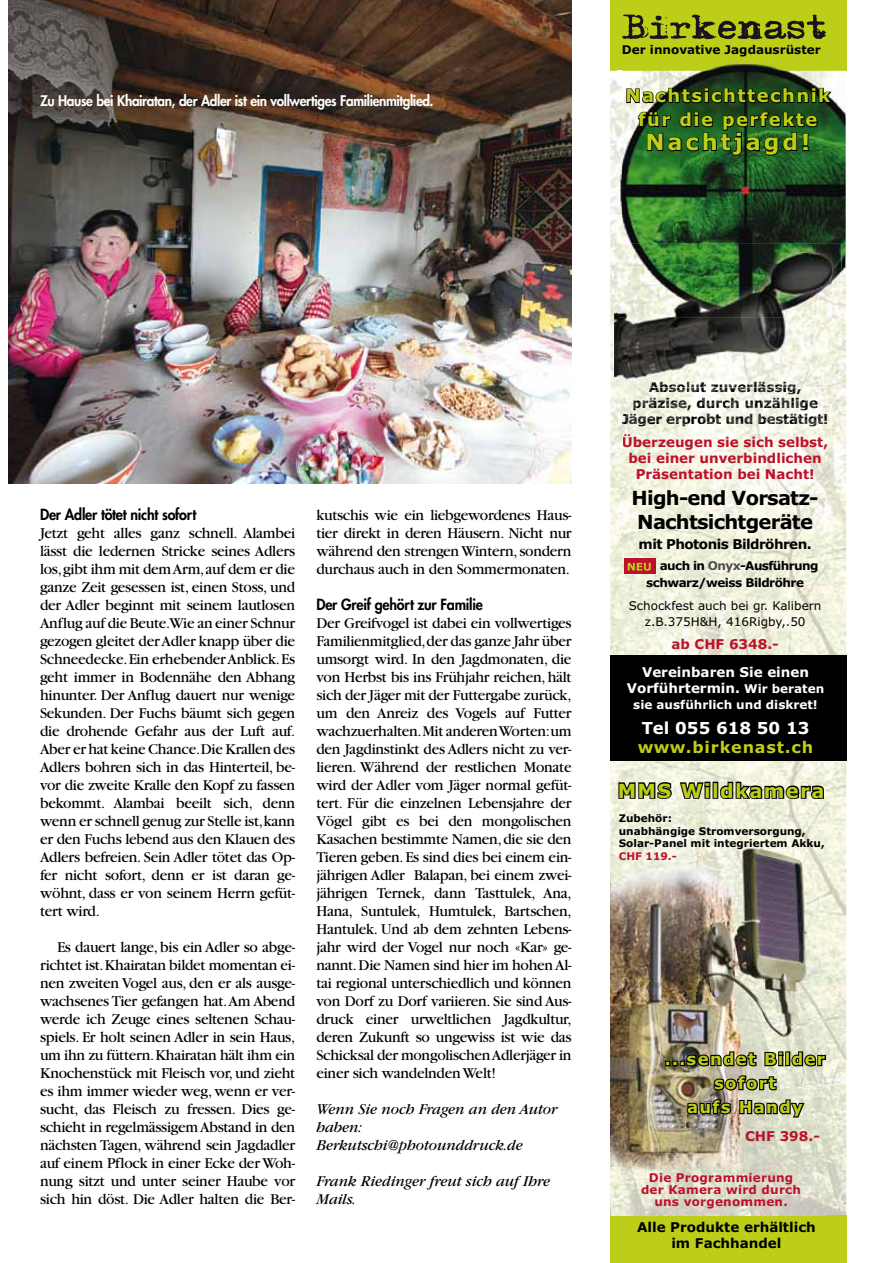
<style>
.page{position:relative;width:893px;height:1263px;background:#fff}
.page>*{position:absolute;margin:0;border:0;box-sizing:border-box;transform-origin:0 0}
.t1{font:22.5px "Verdana Bold+T42+LFZUXS";letter-spacing:.13em;color:#bdce18}
.t2{font:19.5px/23.4px "Verdana Bold+T42+LFZUXS";letter-spacing:-.04em;color:#000}
.t3{font:19.5px "Verdana Bold+T42+LFZUXS";letter-spacing:.07em;color:#bdce18}
.t4{font:18px/24px "Verdana Bold+T42+LFZUXS";letter-spacing:.08em;color:#bdce18;text-align:center}
.t5{font:16.5px/24px "Verdana Bold+T42+LFZUXS";letter-spacing:.08em;color:#bdce18;text-align:center}
.t6{font:16.5px "Verdana Bold+T42+LFZUXS";color:#fff}
.t7{font:16.05px "Verdana Bold+T42+LFZUXS";letter-spacing:.05em;color:#bdce18}
.t8{font:15.75px/18px "Garamond";letter-spacing:-.015em;color:#000;text-align:justify}
.t9{font:italic 15.75px/18px "Garamond";letter-spacing:-.005em;color:#000}
.t10{font:800 15px "Futura";letter-spacing:-.015em;color:#000;scale:.95 1}
.t11{font:800 14.25px "Futura";letter-spacing:-.03em;color:#fff;scale:.95 1}
.t12{font:13.5px/16px "Verdana Bold+T42+LFZUXS";color:#000;text-align:center}
.t13{font:13.5px/16px "Verdana Bold+T42+LFZUXS";color:#bd112a;text-align:center}
.t14{font:13.5px/16px "Verdana Bold+T42+LFZUXS";color:#fff;text-align:center}
.t15{font:13.5px "Verdana Bold+T42+LFZUXS";letter-spacing:-.04em;color:#000}
.t16{font:12px/16px "Verdana+T42+RCVXVE";color:#000;text-align:center}
.t17{font:12px/12px "Verdana Bold+T42+LFZUXS";letter-spacing:.02em;color:#bd112a;text-align:center}
.t18{font:12px/16.2px "Verdana Bold+T42+LFZUXS";letter-spacing:-.04em;color:#000}
.t19{font:12px "Verdana Bold+T42+LFZUXS";color:#000}
.t20{font:12px "Verdana Bold+T42+LFZUXS";color:#fff}
.t21{font:10.5px/12.6px "Verdana Bold+T42+LFZUXS";color:#000}
.t22{font:10.5px "Verdana Bold+T42+LFZUXS";color:#bd112a}
.s1{color:#101110}
.s2{color:#070807}
.s3{color:#4d4d4d}
.s4{font-size:12px}
</style>
<div class="page">
<img style="left:8px;top:0;width:564px;height:484px">
<div style="left:610px;top:0;width:236px;height:71px;background:#bdce18"></div>
<img style="left:610px;top:761px;width:236px;height:454px">
<img style="left:610px;top:78px;width:47px;height:577px">
<img style="left:800px;top:310px;width:46px;height:345px">
<img style="left:657px;top:463px;width:143px;height:192px">
<img style="left:629px;top:453px;width:193px;height:10px">
<div style="left:624px;top:558px;width:32px;height:15px;background:#bd112a"></div>
<svg style="left:628px;top:563px;width:23px;height:8px"></svg>
<img style="left:716px;top:62px;width:130px;height:9px">
<img style="left:845px;top:112px;width:1px;height:198px">
<svg style="left:841px;top:310px;width:4px;height:7px"></svg>
<img style="left:618px;top:78px;width:4px;height:166px">
<img style="left:622px;top:64px;width:223px;height:246px">
<svg style="left:622px;top:15px;width:204px;height:24px"></svg>
<svg style="left:625px;top:87px;width:208px;height:17px;background:#2c3f2d"></svg>
<svg style="left:637px;top:111px;width:181px;height:46px;background:#18491e"></svg>
<div style="left:610px;top:655px;width:236px;height:106px;background:#000"></div>
<div style="left:610px;top:1215px;width:236px;height:48px;background:#bdce18"></div>
<img style="left:610px;top:244px;width:231px;height:143px">
<img style="left:622px;top:244px;width:219px;height:66px">
<img style="left:614px;top:253px;width:218px;height:199px">
<img style="left:614px;top:452px;width:218px;height:1px">
<img style="left:649px;top:381px;width:153px;height:13px">
<img style="left:633px;top:397px;width:185px;height:13px">
<img style="left:622px;top:413px;width:205px;height:13px">
<img style="left:623px;top:434px;width:205px;height:16px">
<img style="left:618px;top:253px;width:214px;height:64px">
<img style="left:622px;top:253px;width:210px;height:57px">
<img style="left:610px;top:831px;width:216px;height:384px">
<svg style="left:617px;top:777px;width:208px;height:26px;background:#959689"></svg>
<svg style="left:664px;top:1050px;width:163px;height:18px;background:#626056"></svg>
<svg style="left:712px;top:1074px;width:66px;height:18px"></svg>
<svg style="left:685px;top:1098px;width:121px;height:21px;background:#737065"></svg>
<p class="t11" style="left:40px;top:91px;width:416px">Zu Hause bei Khairatan, der Adler ist ein vollwertiges Familienmitglied.</p>
<p class="t19" style="left:622px;top:41px;width:200px">Der innovative Jagdausrüster</p>
<p class="t4" style="left:625px;top:83px;width:206px">Nachtsichttechnik für die perfekte</p>
<h1 class="t1" style="left:646px;top:126px;width:166px">Nachtjagd!</h1>
<p class="t10" style="left:40px;top:504px;width:166px">Der Adler tötet nicht sofort</p>
<p class="t8" style="left:40px;top:524px;width:257px">Jetzt geht alles ganz schnell. Alambei lässt die ledernen Stricke seines Adlers los, gibt ihm mit dem Arm, auf dem er die ganze Zeit gesessen ist, einen Stoss, und der Adler beginnt mit seinem lautlosen Anflug auf die Beute.Wie an einer Schnur gezogen gleitet der Adler knapp über die Schneedecke. Ein erhebender Anblick. Es geht immer in Bodennähe den Abhang hinunter. Der Anflug dauert nur wenige Sekunden. Der Fuchs bäumt sich gegen die drohende Gefahr aus der Luft auf.<br>Aber er hat keine Chance.Die Krallen des Adlers bohren sich in das Hinterteil, be&shy;vor die zweite Kralle den Kopf zu fassen bekommt. Alambai beeilt sich, denn wenn er schnell genug zur Stelle ist, kann er den Fuchs lebend aus den Klauen des Adlers befreien. Sein Adler tötet das Op&shy;fer nicht sofort, denn er ist daran ge&shy;wöhnt, dass er von seinem Herrn gefüt&shy;tert wird.</p>
<p class="t8" style="left:40px;top:938px;width:257px;text-indent:17px">Es dauert lange, bis ein Adler so abge&shy;richtet ist. Khairatan bildet momentan ei&shy;nen zweiten Vogel aus, den er als ausge&shy;wachsenes Tier gefangen hat. Am Abend werde ich Zeuge eines seltenen Schau&shy;spiels. Er holt seinen Adler in sein Haus, um ihn zu füttern. Khairatan hält ihm ein Knochenstück mit Fleisch vor, und zieht es ihm immer wieder weg, wenn er ver&shy;sucht, das Fleisch zu fressen. Dies ge&shy;schieht in regelmässigem Abstand in den nächsten Tagen, während sein Jagdadler auf einem Pflock in einer Ecke der Woh&shy;nung sitzt und unter seiner Haube vor sich hin döst. Die Adler halten die Ber-</p>
<p class="t8" style="left:316px;top:506px;width:257px">kutschis wie ein liebgewordenes Haus&shy;tier direkt in deren Häusern. Nicht nur während den strengen Wintern, sondern durchaus auch in den Sommermonaten.</p>
<p class="t10" style="left:316px;top:594px;width:177px">Der Greif gehört zur Familie</p>
<p class="t8" style="left:316px;top:614px;width:257px">Der Greifvogel ist dabei ein vollwertiges Familienmitglied, der das ganze Jahr über umsorgt wird. In den Jagdmonaten, die von Herbst bis ins Frühjahr reichen, hält sich der Jäger mit der Futtergabe zurück, um den Anreiz des Vogels auf Futter wachzuerhalten.Mit anderen Worten:um den Jagdinstinkt des Adlers nicht zu ver&shy;lieren. Während der restlichen Monate wird der Adler vom Jäger normal gefüt&shy;tert. Für die einzelnen Lebensjahre der Vögel gibt es bei den mongolischen Kasachen bestimmte Namen, die sie den Tieren geben. Es sind dies bei einem ein&shy;jährigen Adler Balapan, bei einem zwei&shy;jährigen Ternek, dann Tasttulek, Ana, Hana, Suntulek, Humtulek, Bartschen, Hantulek. Und ab dem zehnten Lebens&shy;jahr wird der Vogel nur noch «Kar» ge&shy;nannt. Die Namen sind hier im hohen Al&shy;tai regional unterschiedlich und können von Dorf zu Dorf variieren. Sie sind Aus&shy;druck einer urweltlichen Jagdkultur, deren Zukunft so ungewiss ist wie das Schicksal der mongolischen Adlerjäger in einer sich wandelnden Welt!</p>
<p class="t9" style="left:316px;top:1100px;width:243px">Wenn Sie noch Fragen an den Autor haben:<br>Berkutschi@photounddruck.de</p>
<p class="t9" style="left:316px;top:1172px;width:235px">Frank Riedinger freut sich auf Ihre<br>Mails.</p>
<p class="t12" style="left:622px;top:378px;width:208px"><span class="s1">A</span><span class="s2">b</span>solut zuverlässig, präzise, durch unzählige<br>Jäger erprobt und bestätigt!</p>
<p class="t13" style="left:622px;top:434px;width:208px">Überzeugen sie sich selbst,</p>
<p class="t13" style="left:628px;top:450px;width:195px">bei einer unverbindlichen<br>Präsentation bei Nacht!</p>
<p class="t2" style="left:632px;top:486px;width:188px">High-end Vorsatz-<br>Nachtsichtgeräte</p>
<p class="t15" style="left:639px;top:535px;width:175px">mit Photonis Bildröhren.</p>
<p class="t18" style="left:646px;top:558px;width:174px;text-indent:14px">auch in <span class="s3">Onyx</span>-Ausführung schwarz/weiss Bildröhre</p>
<p class="t16" style="left:629px;top:597px;width:194px">Schockfest auch bei gr. Kalibern z.B.375H&amp;H, 416Rigby,.50</p>
<p class="t13" style="left:671px;top:636px;width:109px">ab CHF 6348.-</p>
<p class="t14" style="left:627px;top:663px;width:199px">Vereinbaren Sie einen<br>Vorführtermin. <span class="s4">Wir beraten</span></p>
<p class="t20" style="left:633px;top:696px;width:186px">sie ausführlich und diskret!</p>
<p class="t6" style="left:642px;top:717px;width:169px">Tel 055 618 50 13</p>
<p class="t7" style="left:638px;top:735px;width:177px">www.birkenast.ch</p>
<p class="t3" style="left:618px;top:777px;width:208px">MMS Wildkamera</p>
<p class="t21" style="left:619px;top:811px;width:208px">Zubehör:<br>unabhängige Stromversorgung,<br>Solar-Panel mit integriertem Akku,</p>
<p class="t22" style="left:619px;top:848px;width:60px">CHF 119.-</p>
<p class="t5" style="left:665px;top:1047px;width:162px">...sendet Bilder sofort<br>aufs Handy</p>
<p class="t13" style="left:745px;top:1128px;width:76px">CHF 398.-</p>
<p class="t17" style="left:641px;top:1171px;width:162px">Die Programmierung der Kamera wird durch uns vorgenommen.</p>
<p class="t12" style="left:637px;top:1218px;width:180px">Alle Produkte erhältlich im Fachhandel</p>
</div>
